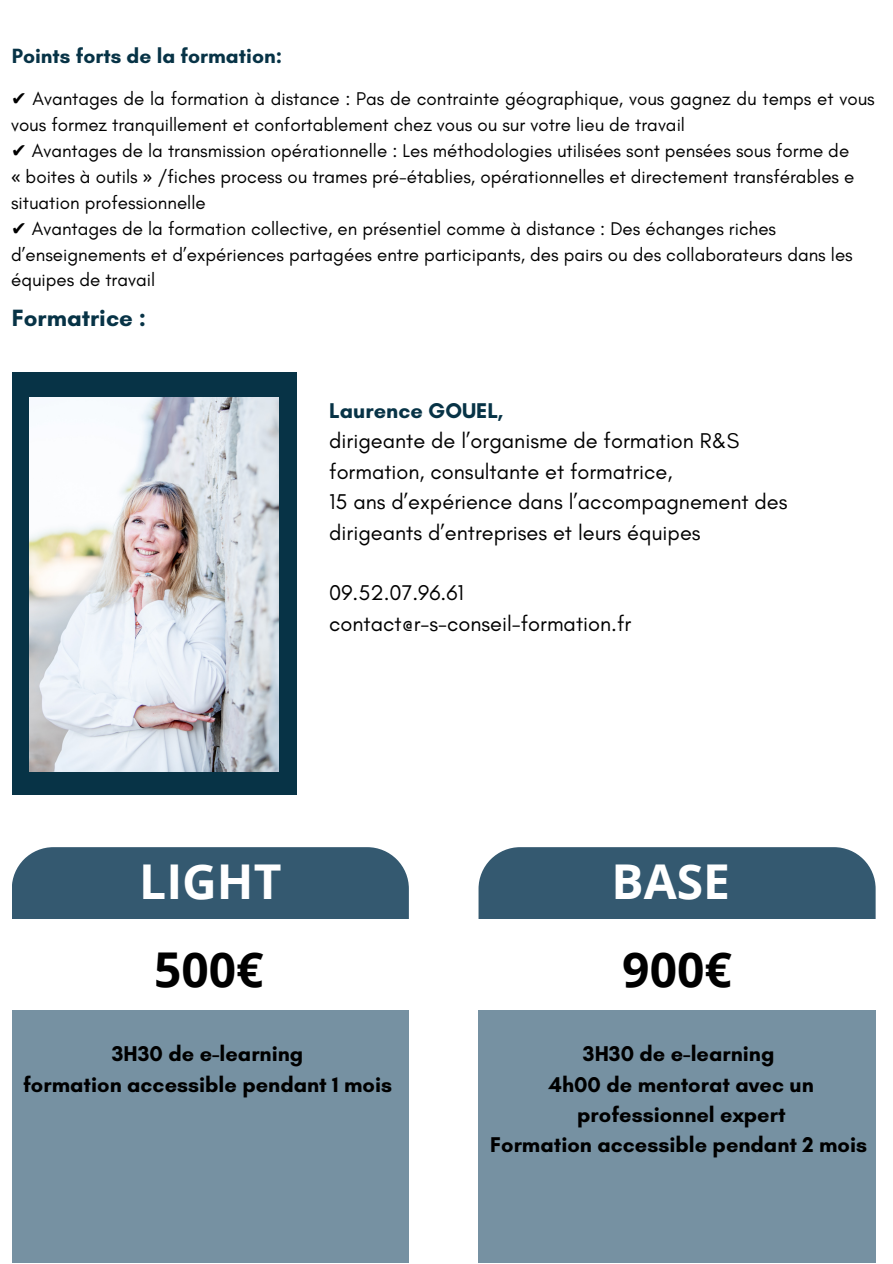
<style>
.page{position:relative;width:893px;height:1264px;background:#fff}
.page>*{position:absolute;margin:0;border:0;box-sizing:border-box;transform-origin:0 0}
.t1{font:700 48px "Open Sans";color:#fff}
.t2{font:700 48px "Open Sans";color:#000}
.t3{font:700 24px "Glacial Indifference";color:#073346}
.t4{font:21.75px/30.3px "Glacial Indifference";color:#000}
.t5{font:700 21.75px/30.3px "Glacial Indifference";color:#000;text-align:center}
.t6{font:700 21.75px "Glacial Indifference";color:#073346}
.t7{font:700 21px "Glacial Indifference";color:#073346}
.t8{font:18.75px/25.8px "Glacial Indifference";color:#000}
.s1{font-family:"DejaVu Sans"}
.s2{font-family:"Noto Sans"}
</style>
<div class="page">
<div style="left:12px;top:372px;width:284px;height:422px;background:#073346"></div>
<img style="left:30px;top:398px;width:248px;height:373px">
<div style="left:12px;top:847px;width:397px;height:72px;background:#345970"></div>
<div style="left:12px;top:919px;width:397px;height:343px;background:#7691a2"></div>
<div style="left:478px;top:847px;width:397px;height:72px;background:#345970"></div>
<div style="left:478px;top:919px;width:397px;height:343px;background:#7691a2"></div>
<div style="left:12px;top:919px;width:397px;height:90px;background:#fff"></div>
<div style="left:478px;top:919px;width:397px;height:90px;background:#fff"></div>
<p class="t7" style="left:12px;top:43px;width:272px">Points forts de la formation:</p>
<p class="t8" style="left:11px;top:86px;width:865px"><span class="s1">✔</span> Avantages de la formation à distance : Pas de contrainte géographique, vous gagnez du temps et vous vous formez tranquillement et confortablement chez vous ou sur votre lieu de travail</p>
<p class="t8" style="left:11px;top:138px;width:844px"><span class="s1">✔</span> Avantages de la transmission opérationnelle : Les méthodologies utilisées sont pensées sous forme de <span class="s2">«</span> boites à outils <span class="s2">»</span> /fiches process ou trames pré-établies, opérationnelles et directement transférables e situation professionnelle</p>
<p class="t8" style="left:11px;top:215px;width:843px"><span class="s1">✔</span> Avantages de la formation collective, en présentiel comme à distance : Des échanges riches d’enseignements et d’expériences partagées entre participants, des pairs ou des collaborateurs dans les équipes de travail</p>
<p class="t3" style="left:12px;top:303px;width:136px">Formatrice :</p>
<p class="t6" style="left:329px;top:397px;width:176px">Laurence GOUEL,</p>
<p class="t4" style="left:329px;top:425px;width:460px">dirigeante de l’organisme de formation R&amp;S formation, consultante et formatrice,<br>15 ans d’expérience dans l’accompagnement des dirigeants d’entreprises et leurs équipes</p>
<p class="t4" style="left:329px;top:577px;width:303px">09.52.07.96.61 contact@r-s-conseil-formation.fr</p>
<h1 class="t1" style="left:139px;top:848px;width:144px">LIGHT</h1>
<h1 class="t1" style="left:611px;top:848px;width:120px">BASE</h1>
<h1 class="t2" style="left:154px;top:935px;width:111px">500€</h1>
<h1 class="t2" style="left:622px;top:935px;width:111px">900€</h1>
<p class="t5" style="left:23px;top:1038px;width:370px">3H30 de e-learning<br>formation accessible pendant 1 mois</p>
<p class="t5" style="left:490px;top:1038px;width:378px">3H30 de e-learning<br>4h00 de mentorat avec un professionnel expert<br>Formation accessible pendant 2 mois</p>
</div>
